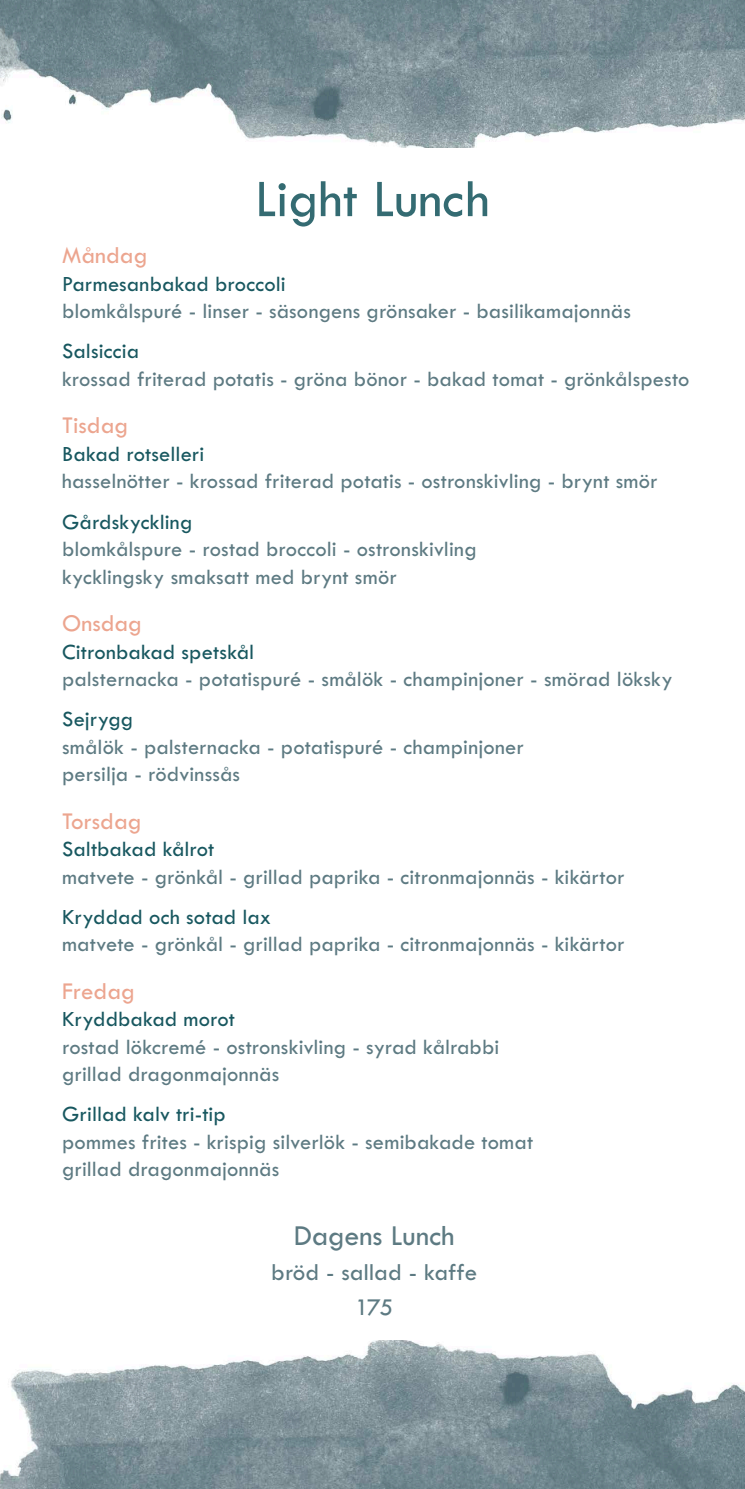
<style>
.page{position:relative;width:745px;height:1489px;background:#fff}
.page>*{position:absolute;margin:0;border:0;box-sizing:border-box;transform-origin:0 0}
.t1{font:55px "Tw Cen MT Std";color:#346b72}
.LP_ITEM_INFO{font:30px "Tw Cen MT Std";color:#5d7a82}
.Les_Mange{font:25px "Tw Cen MT Std";color:#eca58f}
.LP_ITEM_INFO-2{font:25px "Tw Cen MT Std";letter-spacing:-.005em;color:#5d7a82}
.LP_ITEM_INFO-3{font:22.5px "Tw Cen MT Std";letter-spacing:.005em;color:#5d7a82}
.LP_ITEM_LIST{font:22.5px "Tw Cen MT Std";color:#17575f}
.LP_ITEM_LIST-2{font:22.5px "Tw Cen MT Std";letter-spacing:.005em;color:#5d7a82}
</style>
<div class="page">
<img style="left:0;top:0;width:744px;height:148px">
<img style="left:0;top:1340px;width:744px;height:148px">
<p class="t1" style="left:255px;top:170px;width:236px">Light Lunch</p>
<p class="Les_Mange" style="left:62px;top:242px;width:87px">Måndag</p>
<p class="LP_ITEM_LIST" style="left:62px;top:272px;width:225px">Parmesanbakad broccoli</p>
<p class="LP_ITEM_LIST-2" style="left:62px;top:299px;width:570px">blomkålspuré - linser - säsongens grönsaker - basilikamajonnäs</p>
<p class="LP_ITEM_LIST" style="left:62px;top:339px;width:78px">Salsiccia</p>
<p class="LP_ITEM_INFO-3" style="left:62px;top:367px;width:628px">krossad friterad potatis - gröna bönor - bakad tomat - grönkålspesto</p>
<p class="Les_Mange" style="left:62px;top:412px;width:68px">Tisdag</p>
<p class="LP_ITEM_LIST" style="left:62px;top:442px;width:144px">Bakad rotselleri</p>
<p class="LP_ITEM_LIST-2" style="left:62px;top:469px;width:596px">hasselnötter - krossad friterad potatis - ostronskivling - brynt smör</p>
<p class="LP_ITEM_LIST" style="left:62px;top:509px;width:132px">Gårdskyckling</p>
<p class="LP_ITEM_INFO-3" style="left:62px;top:537px;width:416px">blomkålspure - rostad broccoli - ostronskivling</p>
<p class="LP_ITEM_INFO-3" style="left:62px;top:564px;width:336px">kycklingsky smaksatt med brynt smör</p>
<p class="Les_Mange" style="left:62px;top:610px;width:81px">Onsdag</p>
<p class="LP_ITEM_LIST" style="left:62px;top:639px;width:193px">Citronbakad spetskål</p>
<p class="LP_ITEM_INFO-3" style="left:62px;top:667px;width:611px">palsternacka - potatispuré - smålök - champinjoner - smörad löksky</p>
<p class="LP_ITEM_LIST" style="left:62px;top:707px;width:73px">Sejrygg</p>
<p class="LP_ITEM_INFO-3" style="left:62px;top:734px;width:463px">smålök - palsternacka - potatispuré - champinjoner</p>
<p class="LP_ITEM_INFO-3" style="left:62px;top:762px;width:179px">persilja - rödvinssås</p>
<p class="Les_Mange" style="left:62px;top:807px;width:81px">Torsdag</p>
<p class="LP_ITEM_LIST" style="left:62px;top:837px;width:154px">Saltbakad kålrot</p>
<p class="LP_ITEM_INFO-3" style="left:62px;top:864px;width:563px">matvete - grönkål - grillad paprika - citronmajonnäs - kikärtor</p>
<p class="LP_ITEM_LIST" style="left:62px;top:904px;width:210px">Kryddad och sotad lax</p>
<p class="LP_ITEM_INFO-3" style="left:62px;top:932px;width:563px">matvete - grönkål - grillad paprika - citronmajonnäs - kikärtor</p>
<p class="Les_Mange" style="left:62px;top:977px;width:74px">Fredag</p>
<p class="LP_ITEM_LIST" style="left:62px;top:1007px;width:174px">Kryddbakad morot</p>
<p class="LP_ITEM_INFO-3" style="left:62px;top:1034px;width:438px">rostad lökcremé - ostronskivling - syrad kålrabbi</p>
<p class="LP_ITEM_INFO-3" style="left:62px;top:1062px;width:218px">grillad dragonmajonnäs</p>
<p class="LP_ITEM_LIST" style="left:62px;top:1102px;width:165px">Grillad kalv tri-tip</p>
<p class="LP_ITEM_INFO-3" style="left:62px;top:1129px;width:472px">pommes frites - krispig silverlök - semibakade tomat</p>
<p class="LP_ITEM_INFO-3" style="left:62px;top:1157px;width:218px">grillad dragonmajonnäs</p>
<p class="LP_ITEM_INFO" style="left:293px;top:1219px;width:162px">Dagens Lunch</p>
<p class="LP_ITEM_INFO-2" style="left:271px;top:1258px;width:207px">bröd - sallad - kaffe</p>
<p class="LP_ITEM_INFO-2" style="left:355px;top:1293px;width:40px">175</p>
</div>
